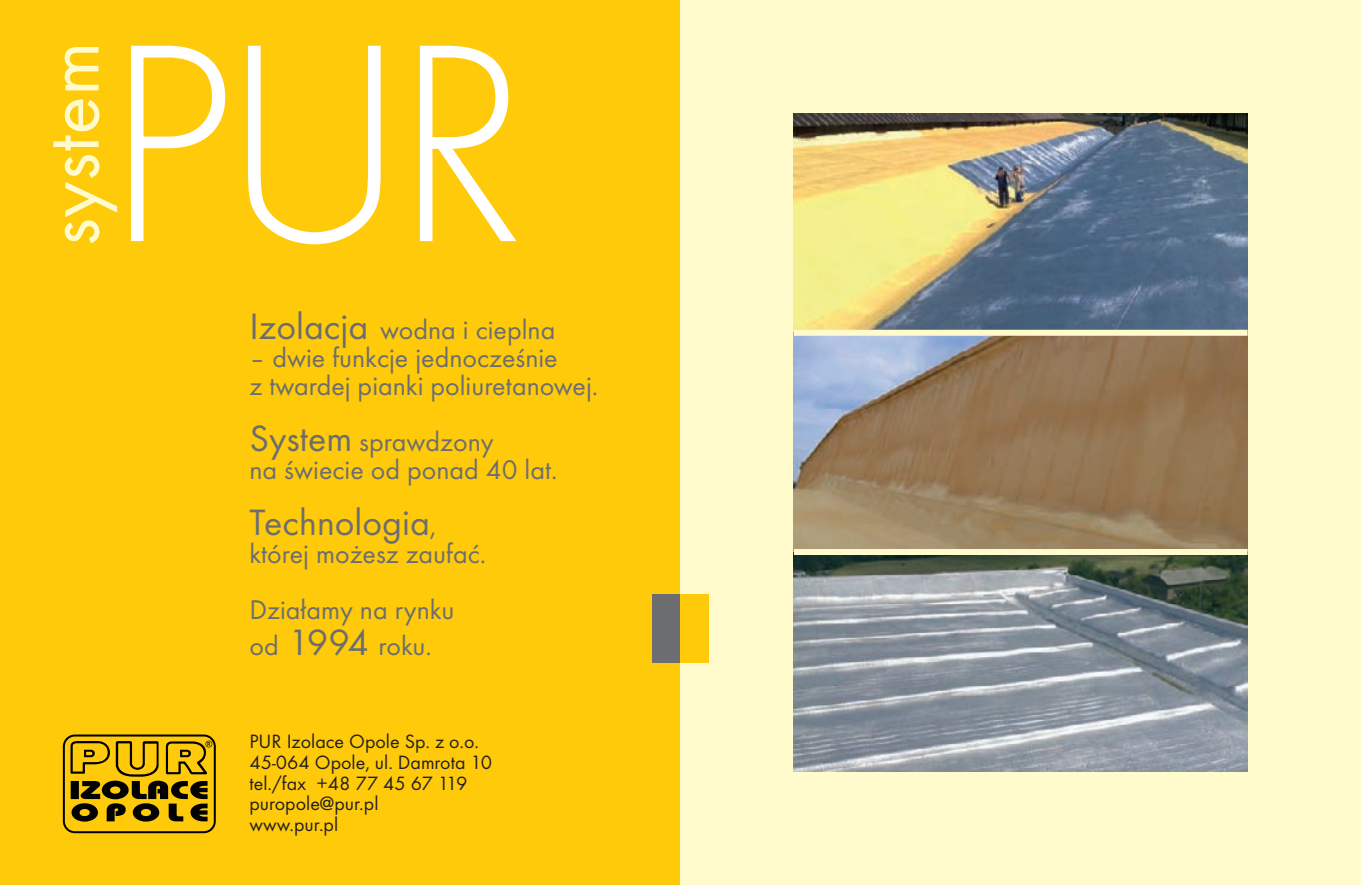
<style>
.page{position:relative;width:1361px;height:885px;background:#fff}
.page>*{position:absolute;margin:0;border:0;box-sizing:border-box;transform-origin:0 0}
.t1{font:300 292.6px "Futura TCE";color:#fff}
.t2{font:79.6px "Futura TCE";letter-spacing:.005em;color:#fffbcc}
.t3{font:38px "Futura TCE";color:#6c6d70}
.t4{font:28px/28px "Futura TCE";color:#6c6d70}
.t5{font:20px/20.6px "Futura TCE";color:#231f20}
.s1{font-size:38px}
.s2{font-size:28px}
</style>
<div class="page">
<div style="left:0;top:0;width:680px;height:884px;background:#feca0a"></div>
<div style="left:680px;top:0;width:681px;height:884px;background:#fffbcc"></div>
<svg style="left:63px;top:734px;width:153px;height:99px"></svg>
<div style="left:65px;top:736px;width:149px;height:95px;background:#feca0a;border-radius:10px"></div>
<svg style="left:70px;top:740px;width:142px;height:81px"></svg>
<img style="left:794px;top:113px;width:453px;height:217px">
<svg style="left:794px;top:336px;width:453px;height:213px;background:#968066"></svg>
<svg style="left:794px;top:555px;width:453px;height:216px;background:#889196"></svg>
<div style="left:652px;top:594px;width:28px;height:68px;background:#6c6d70"></div>
<div style="left:680px;top:594px;width:29px;height:68px;background:#feca0a"></div>
<h2 class="t2" style="left:24px;top:246px;width:206px;rotate:-90deg">system</h2>
<h1 class="t1" style="left:105px;top:-31px;width:427px">PUR</h1>
<p class="t4" style="left:249px;top:315px;width:307px"><span class="s1">Izolacja</span> wodna i cieplna</p>
<p class="t4" style="left:249px;top:343px;width:350px">– dwie funkcje jednocześnie<br>z twardej pianki poliuretanowej.</p>
<p class="t4" style="left:249px;top:427px;width:309px"><span class="s1">System</span> sprawdzony<br>na świecie od ponad 40 lat.</p>
<h3 class="t3" style="left:249px;top:499px;width:188px">Technologia<span class="s2">,</span></h3>
<p class="t4" style="left:249px;top:525px;width:238px;line-height:56px">której możesz zaufać.<br>Działamy na rynku</p>
<p class="t4" style="left:249px;top:631px;width:184px">od <span class="s1">1994</span> roku.</p>
<p class="t5" style="left:249px;top:731px;width:244px">PUR Izolace Opole Sp. z o.o.<br>45-064 Opole, ul. Damrota 10 tel./fax +48 77 45 67 119 puropole@pur.pl<br>www.pur.pl</p>
</div>
